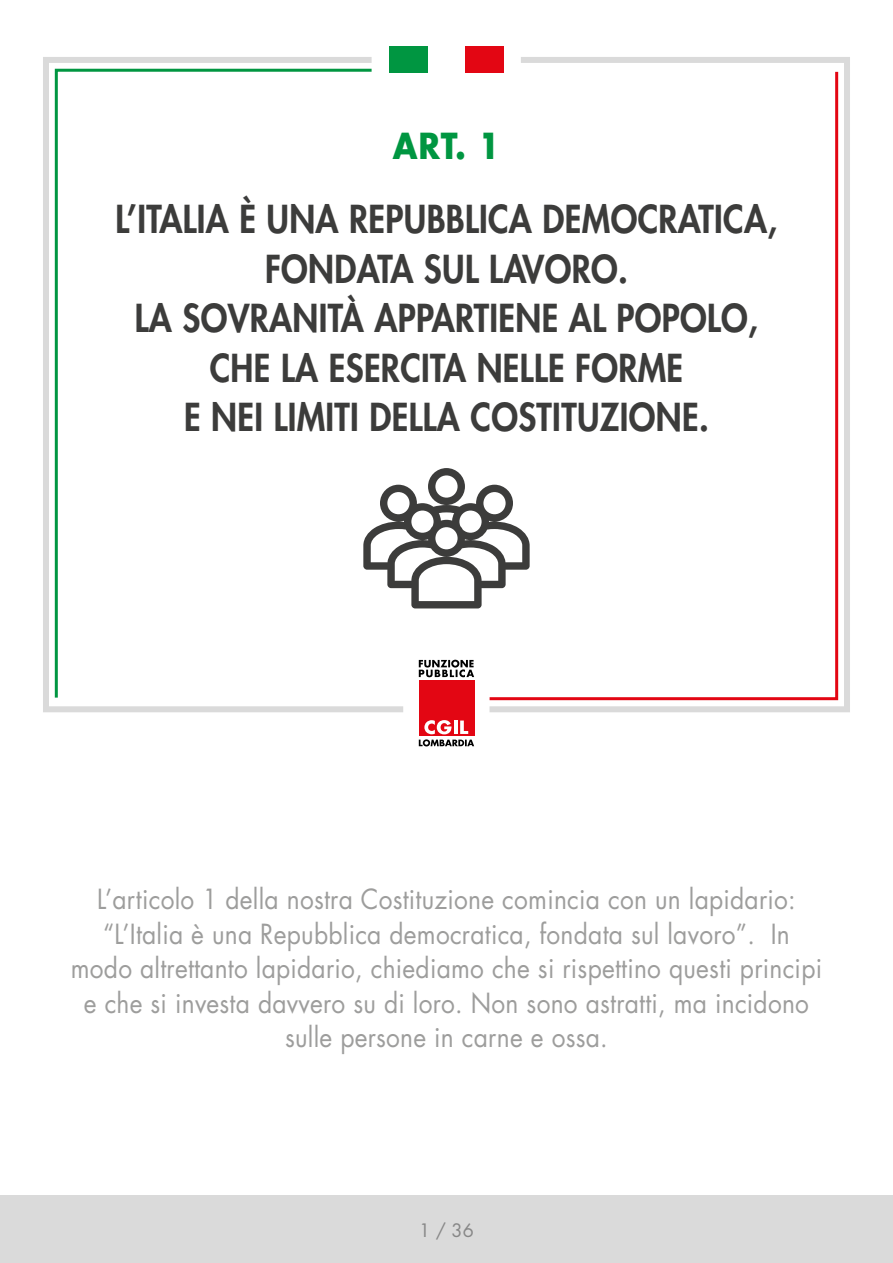
<style>
.page{position:relative;width:893px;height:1263px;background:#fff}
.page>*{position:absolute;margin:0;border:0;box-sizing:border-box;transform-origin:0 0}
.t1{font:800 37.5px/49.5px "Futura Std";letter-spacing:.01em;color:#3c3c3b;text-align:center;scale:.91 1}
.t2{font:700 34.95px "Futura Std";color:#009641;scale:.91 1}
.t3{font:27px/34.5px "Futura Std";letter-spacing:.01em;color:#9d9d9c;text-align:center;scale:.91 1}
.t4{font:18px "Futura Std";color:#878787}
</style>
<div class="page">
<div style="left:0;top:1195px;width:893px;height:68px;background:#dadada"></div>
<svg style="left:43px;top:57px;width:360px;height:656px"></svg>
<svg style="left:53px;top:67px;width:322px;height:634px"></svg>
<svg style="left:489px;top:57px;width:361px;height:656px"></svg>
<div style="left:389px;top:46px;width:38px;height:27px;background:#009641"></div>
<div style="left:466px;top:46px;width:38px;height:27px;background:#e30613"></div>
<div style="left:419px;top:681px;width:55px;height:55px;background:#e30613"></div>
<svg style="left:419px;top:720px;width:55px;height:26px"></svg>
<svg style="left:419px;top:660px;width:55px;height:17px"></svg>
<svg style="left:363px;top:468px;width:167px;height:140px"></svg>
<p class="t2" style="left:393px;top:123px;width:119px">ART. 1</p>
<h1 class="t1" style="left:116px;top:195px;width:729px">L’ITALIA È UNA REPUBBLICA DEMOCRATICA,<br>FONDATA SUL LAVORO.<br>LA SOVRANITÀ APPARTIENE AL POPOLO,<br>CHE LA ESERCITA NELLE FORME<br>E NEI LIMITI DELLA COSTITUZIONE.</h1>
<p class="t3" style="left:71px;top:882px;width:827px">L’articolo 1 della nostra Costituzione comincia con un lapidario: “L’Italia è una Repubblica democratica, fondata sul lavoro”. In modo altrettanto lapidario, chiediamo che si rispettino questi principi e che si investa davvero su di loro. Non sono astratti, ma incidono sulle persone in carne e ossa.</p>
<p class="t4" style="left:419px;top:1218px;width:56px">1 / 36</p>
</div>
